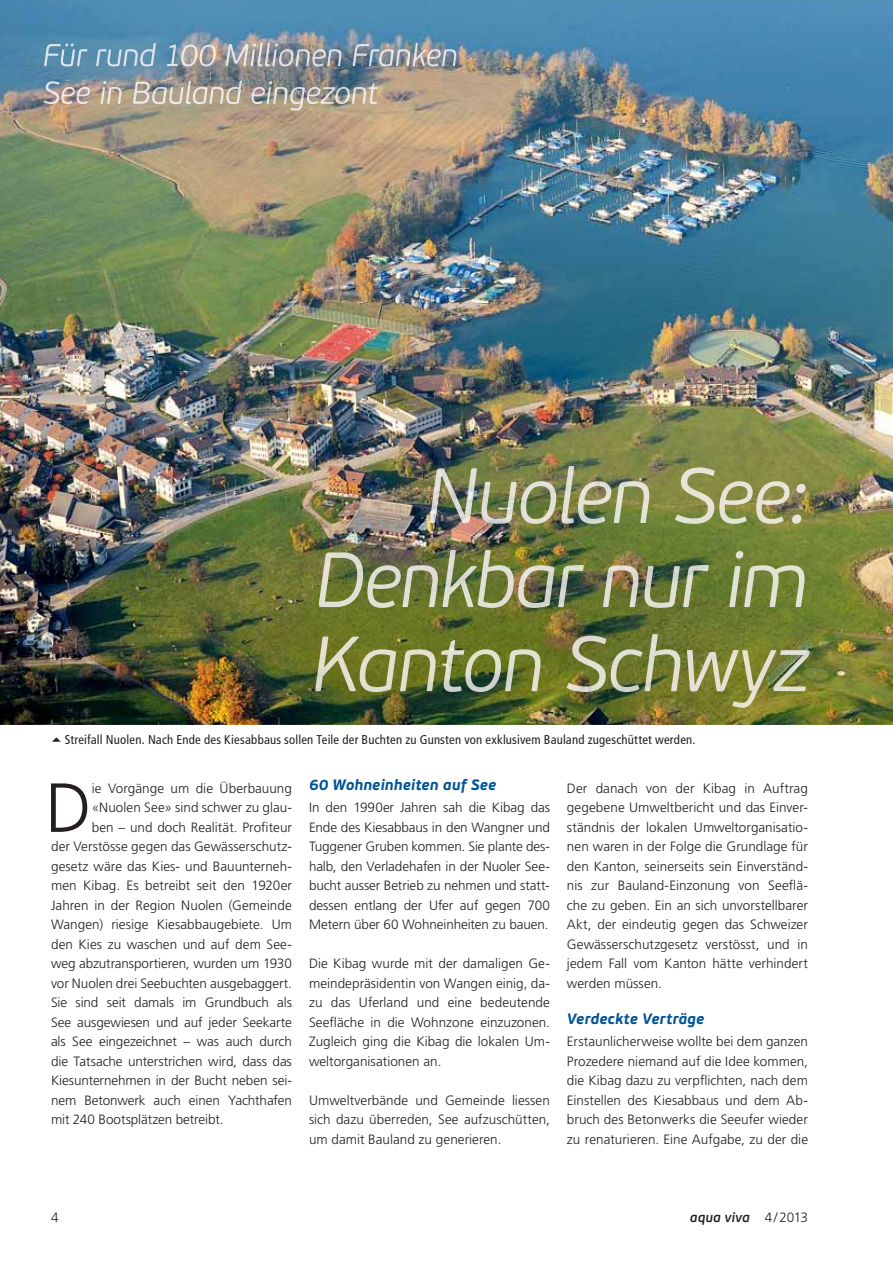
<style>
.page{position:relative;width:893px;height:1263px;background:#fff}
.page>*{position:absolute;margin:0;border:0;box-sizing:border-box;transform-origin:0 0}
.t1{font:300 69.3px "Frutiger LT Std";color:#231f20}
.t2{font:italic 700 15px "PF Beau Sans Pro";letter-spacing:.005em;color:#005496}
.t3{font:300 13.5px/19.5px "Frutiger LT Std";color:#231f20;text-align:justify}
.t4{font:italic 600 13.5px "PF Beau Sans Pro";letter-spacing:.01em;color:#231f20}
.t5{font:condensed 12.75px "Frutiger LT Std";letter-spacing:.015em;color:#231f20}
.s1{font-family:"Frutiger LT Std";font-weight:300;font-style:normal}
</style>
<div class="page">
<img style="left:0;top:0;width:893px;height:725px">
<img style="left:249px;top:43px;width:209px;height:23px">
<img style="left:44px;top:43px;width:205px;height:23px">
<img style="left:43px;top:81px;width:335px;height:30px">
<img style="left:43px;top:81px;width:181px;height:23px">
<img style="left:429px;top:466px;width:377px;height:58px">
<img style="left:319px;top:550px;width:487px;height:58px">
<img style="left:315px;top:634px;width:494px;height:74px">
<img style="left:315px;top:634px;width:424px;height:58px">
<p class="t5" style="left:65px;top:733px;width:632px">Streifall Nuolen. Nach Ende des Kiesabbaus sollen Teile der Buchten zu Gunsten von exklusivem Bauland zugeschüttet werden.</p>
<h1 class="t1" style="left:45px;top:774px;width:48px">D</h1>
<p class="t3" style="left:92px;top:779px;width:202px">ie Vorgänge um die Überbauung</p>
<p class="t3" style="left:92px;top:799px;width:202px">«Nuolen See» sind schwer zu glau-</p>
<p class="t3" style="left:92px;top:818px;width:202px">ben – und doch Realität. Profiteur</p>
<p class="t3" style="left:51px;top:838px;width:242px">der Verstösse gegen das Gewässerschutz-</p>
<p class="t3" style="left:51px;top:857px;width:242px">gesetz wäre das Kies- und Bauunterneh-</p>
<p class="t3" style="left:51px;top:877px;width:242px">men Kibag. Es betreibt seit den 1920er</p>
<p class="t3" style="left:51px;top:896px;width:242px">Jahren in der Region Nuolen (Gemeinde</p>
<p class="t3" style="left:51px;top:916px;width:242px">Wangen) riesige Kiesabbaugebiete. Um</p>
<p class="t3" style="left:51px;top:935px;width:242px">den Kies zu waschen und auf dem See-</p>
<p class="t3" style="left:51px;top:955px;width:242px">weg abzutransportieren, wurden um 1930</p>
<p class="t3" style="left:51px;top:974px;width:242px">vor Nuolen drei Seebuchten ausgebaggert.</p>
<p class="t3" style="left:51px;top:994px;width:242px">Sie sind seit damals im Grundbuch als</p>
<p class="t3" style="left:51px;top:1013px;width:242px">See ausgewiesen und auf jeder Seekarte</p>
<p class="t3" style="left:51px;top:1033px;width:242px">als See eingezeichnet – was auch durch</p>
<p class="t3" style="left:51px;top:1052px;width:242px">die Tatsache unterstrichen wird, dass das</p>
<p class="t3" style="left:51px;top:1071px;width:242px">Kiesunternehmen in der Bucht neben sei-</p>
<p class="t3" style="left:51px;top:1091px;width:242px">nem Betonwerk auch einen Yachthafen</p>
<p class="t3" style="left:51px;top:1110px;width:174px">mit 240 Bootsplätzen betreibt.</p>
<p class="t2" style="left:309px;top:779px;width:189px">60 Wohneinheiten auf See</p>
<p class="t3" style="left:309px;top:799px;width:242px">In den 1990er Jahren sah die Kibag das Ende des Kiesabbaus in den Wangner und Tuggener Gruben kommen. Sie plante des&shy;halb, den Verladehafen in der Nuoler See&shy;bucht ausser Betrieb zu nehmen und statt&shy;dessen entlang der Ufer auf gegen 700<br>Metern über 60 Wohneinheiten zu bauen.</p>
<p class="t3" style="left:309px;top:955px;width:243px">Die Kibag wurde mit der damaligen Ge&shy;meindepräsidentin von Wangen einig, da&shy;zu das Uferland und eine bedeutende Seefläche in die Wohnzone einzuzonen.<br>Zugleich ging die Kibag die lokalen Um&shy;weltorganisationen an.</p>
<p class="t3" style="left:309px;top:1091px;width:242px">Umweltverbände und Gemeinde liessen sich dazu überreden, See aufzuschütten, um damit Bauland zu generieren.</p>
<p class="t3" style="left:567px;top:779px;width:243px">Der danach von der Kibag in Auftrag gegebene Umweltbericht und das Einver&shy;ständnis der lokalen Umweltorganisatio&shy;nen waren in der Folge die Grundlage für den Kanton, seinerseits sein Einverständ&shy;nis zur Bauland-Einzonung von Seeflä&shy;che zu geben. Ein an sich unvorstellbarer Akt, der eindeutig gegen das Schweizer Gewässerschutzgesetz verstösst, und in jedem Fall vom Kanton hätte verhindert werden müssen.</p>
<p class="t2" style="left:567px;top:1013px;width:139px">Verdeckte Verträge</p>
<p class="t3" style="left:567px;top:1033px;width:243px">Erstaunlicherweise wollte bei dem ganzen Prozedere niemand auf die Idee kommen, die Kibag dazu zu verpflichten, nach dem Einstellen des Kiesabbaus und dem Ab&shy;bruch des Betonwerks die Seeufer wieder zu renaturieren. Eine Aufgabe, zu der die</p>
<p class="t3" style="left:51px;top:1208px;width:9px">4</p>
<p class="t4" style="left:690px;top:1212px;width:119px">aqua viva <span class="s1">4 / 2013</span></p>
</div>
